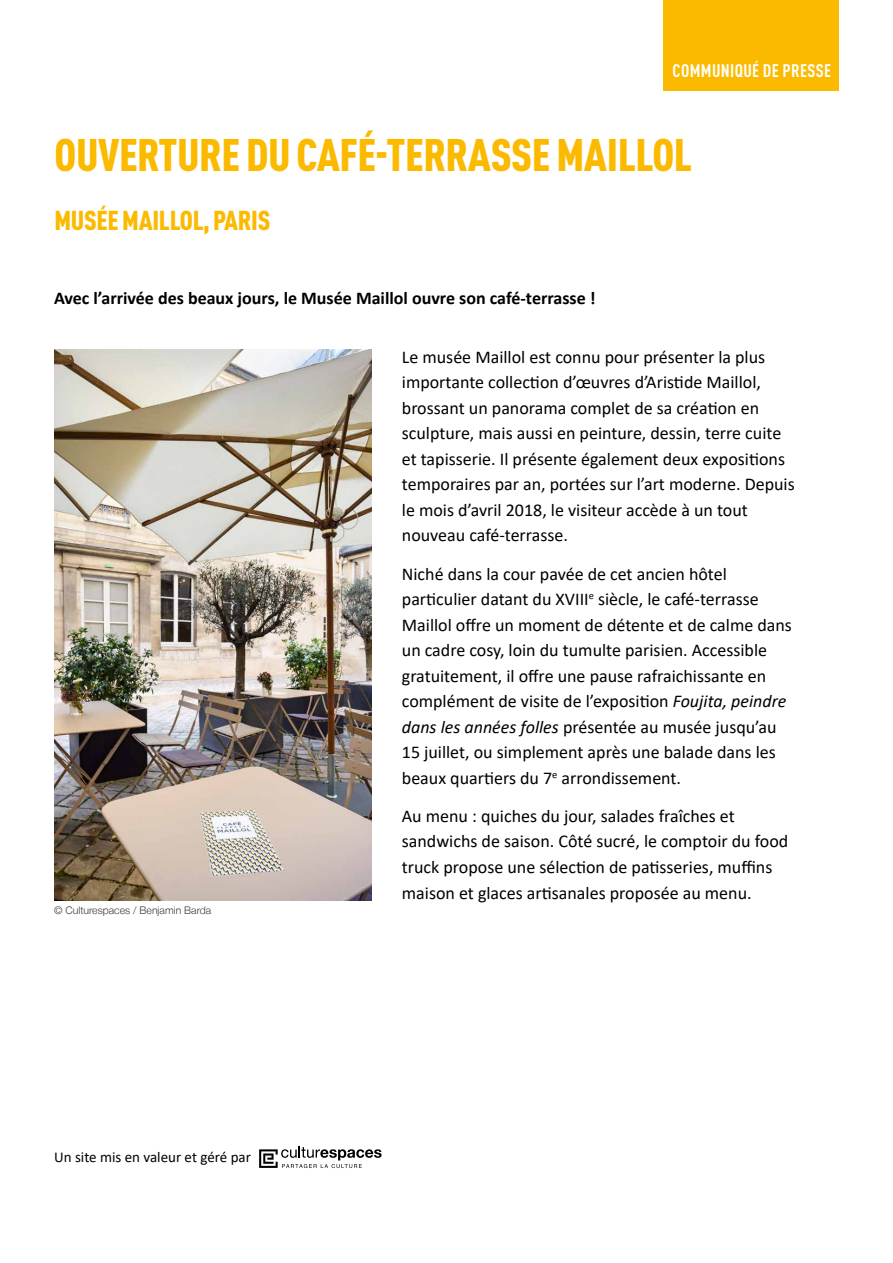
<style>
.page{position:relative;width:893px;height:1263px;background:#fff}
.page>*{position:absolute;margin:0;border:0;box-sizing:border-box;transform-origin:0 0}
.t1{font:900 condensed 45px "DIN Pro";letter-spacing:-.01em;color:#fbba00}
.t2{font:900 condensed 27px "DIN Pro";letter-spacing:-.01em;color:#fbba00}
.t3{font:18px/25.5px "Calibri";color:#000}
.t4{font:700 18px "Calibri";color:#000}
.t5{font:700 condensed 18px "DIN Pro";letter-spacing:.02em;color:#fff}
.t6{font:15px "Calibri";color:#000}
.t7{font:300 10.5px "Helvetica Neue LT";color:#3c3c3b}
.s1{font-style:italic}
</style>
<div class="page">
<div style="left:663px;top:0;width:176px;height:91px;background:#fbba00"></div>
<svg style="left:259px;top:1146px;width:123px;height:22px"></svg>
<img style="left:54px;top:349px;width:318px;height:551px">
<p class="t5" style="left:673px;top:57px;width:160px">COMMUNIQUÉ DE PRESSE</p>
<h1 class="t1" style="left:55px;top:120px;width:639px">OUVERTURE DU CAFÉ-TERRASSE MAILLOL</h1>
<h2 class="t2" style="left:54px;top:199px;width:218px">MUSÉE MAILLOL, PARIS</h2>
<p class="t4" style="left:54px;top:285px;width:543px">Avec l’arrivée des beaux jours, le Musée Maillol ouvre son café-terrasse !</p>
<p class="t7" style="left:54px;top:903px;width:159px">© Culturespaces / Benjamin Barda</p>
<p class="t6" style="left:54px;top:1147px;width:198px">Un site mis en valeur et géré par</p>
<p class="t3" style="left:402px;top:344px;width:394px">Le musée Maillol est connu pour présenter la plus importante collection d’œuvres d’Aristide Maillol, brossant un panorama complet de sa création en sculpture, mais aussi en peinture, dessin, terre cuite et tapisserie. Il présente également deux expositions temporaires par an, portées sur l’art moderne. Depuis le mois d’avril 2018, le visiteur accède à un tout nouveau café-terrasse.</p>
<p class="t3" style="left:402px;top:560px;width:392px">Niché dans la cour pavée de cet ancien hôtel particulier datant du XVIII<sup>e</sup> siècle, le café-terrasse Maillol offre un moment de détente et de calme dans un cadre cosy, loin du tumulte parisien. Accessible gratuitement, il offre une pause rafraichissante en complément de visite de l’exposition <span class="s1">Foujita, peindre dans les années folles</span> présentée au musée jusqu’au 15 juillet, ou simplement après une balade dans les beaux quartiers du 7<sup>e</sup> arrondissement.</p>
<p class="t3" style="left:402px;top:803px;width:388px">Au menu : quiches du jour, salades fraîches et sandwichs de saison. Côté sucré, le comptoir du food truck propose une sélection de patisseries, muffins maison et glaces artisanales proposée au menu.</p>
</div>
